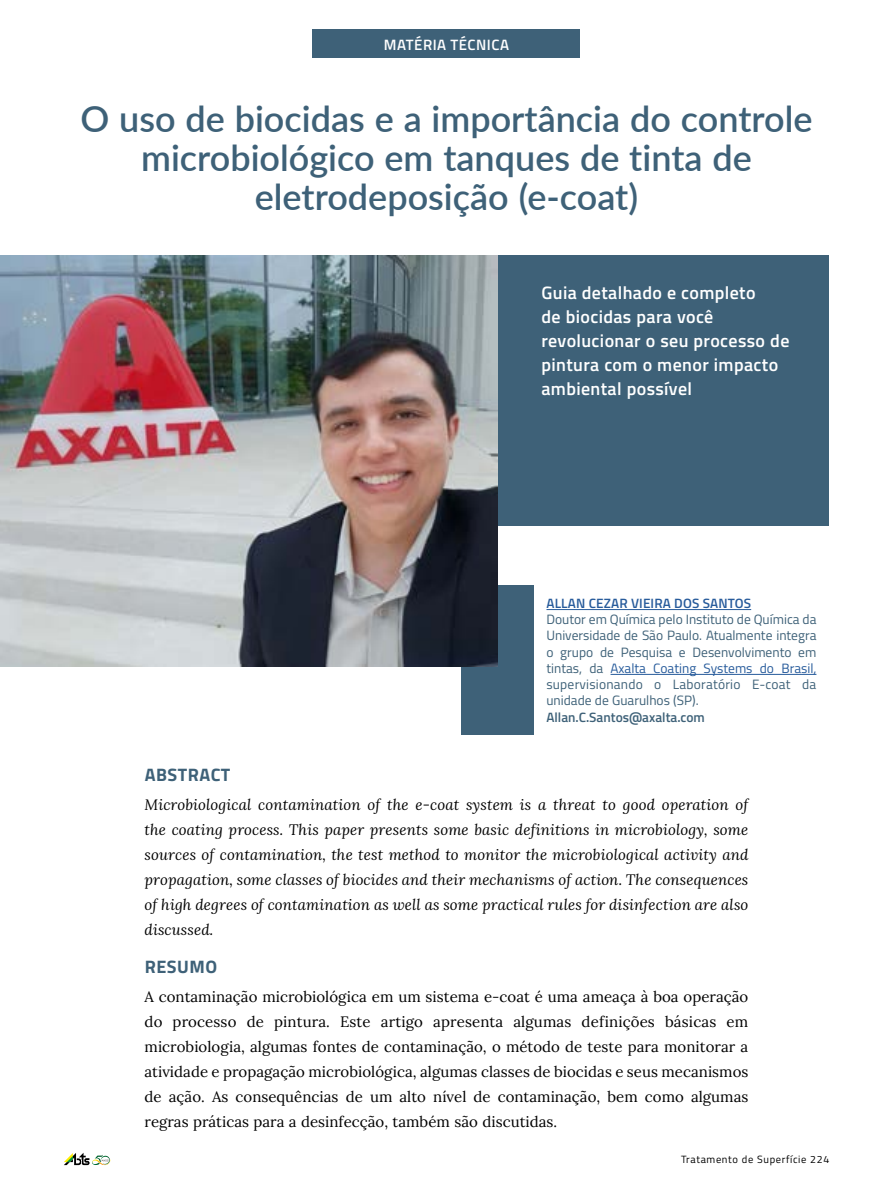
<style>
.page{position:relative;width:893px;height:1191px;background:#fff}
.page>*{position:absolute;margin:0;border:0;box-sizing:border-box;transform-origin:0 0}
.t1{font:600 36px/39px "Lato";color:#3e6178;text-align:center}
.t2{font:600 18px/24px "Titillium";letter-spacing:.02em;color:#fff}
.t3{font:700 18px "Titillium";letter-spacing:.03em;color:#3e6178}
.t4{font:15px/25px "Lora";letter-spacing:.005em;color:#000;text-align:justify}
.t5{font:italic 15px/25px "Lora";letter-spacing:.01em;color:#000;text-align:justify}
.t6{font:600 15px "Titillium";letter-spacing:.03em;color:#fff}
.t7{font:13.5px/16.2px "Titillium";letter-spacing:.015em;color:#3e6178;text-align:justify}
.t8{font:600 13.5px "Titillium";letter-spacing:.01em;color:#275b9b}
.t9{font:600 13.5px "Titillium";color:#3e6178}
.t10{font:10.5px "Titillium";letter-spacing:.06em;color:#000}
.s1{color:#275b9b}
</style>
<div class="page">
<div style="left:313px;top:30px;width:267px;height:28px;background:#3e6178"></div>
<div style="left:461px;top:585px;width:73px;height:149px;background:#3e6178"></div>
<div style="left:415px;top:255px;width:414px;height:270px;background:#3e6178"></div>
<img style="left:0;top:255px;width:497px;height:411px">
<hr style="left:546px;top:609px;width:205px;height:1px;background:#275b9b">
<hr style="left:610px;top:674px;width:206px;height:1px;background:#275b9b">
<svg style="left:64px;top:1152px;width:46px;height:13px"></svg>
<p class="t6" style="left:384px;top:33px;width:127px">MATÉRIA TÉCNICA</p>
<h1 class="t1" style="left:80px;top:98px;width:734px">O uso de biocidas e a importância do controle microbiológico em tanques de tinta de eletrodeposição (e-coat)</h1>
<p class="t2" style="left:541px;top:279px;width:249px">Guia detalhado e completo<br>de biocidas para você revolucionar o seu processo de pintura com o menor impacto ambiental possível</p>
<p class="t8" style="left:546px;top:593px;width:206px">ALLAN CEZAR VIEIRA DOS SANTOS</p>
<p class="t7" style="left:546px;top:611px;width:272px">Doutor em Química pelo Instituto de Química da Universidade de São Paulo. Atualmente integra o grupo de Pesquisa e Desenvolvimento em tintas, da <span class="s1">Axalta Coating Systems do Brasil, </span>supervisionando o Laboratório E-coat da unidade de Guarulhos (SP).</p>
<p class="t9" style="left:546px;top:706px;width:160px">Allan.C.Santos@axalta.com</p>
<p class="t3" style="left:145px;top:760px;width:87px">ABSTRACT</p>
<p class="t5" style="left:145px;top:791px;width:605px">Microbiological contamination of the e-coat system is a threat to good operation of the coating process. This paper presents some basic definitions in microbiology, some sources of contamination, the test method to monitor the microbiological activity and propagation, some classes of biocides and their mechanisms of action. The consequences of high degrees of contamination as well as some practical rules for disinfection are also discussed.</p>
<p class="t3" style="left:145px;top:952px;width:74px">RESUMO</p>
<p class="t4" style="left:145px;top:983px;width:605px">A contaminação microbiológica em um sistema e-coat é uma ameaça à boa operação do processo de pintura. Este artigo apresenta algumas definições básicas em microbiologia, algumas fontes de contaminação, o método de teste para monitorar a atividade e propagação microbiológica, algumas classes de biocidas e seus mecanismos de ação. As consequências de um alto nível de contaminação, bem como algumas regras práticas para a desinfecção, também são discutidas.</p>
<p class="t10" style="left:681px;top:1151px;width:150px">Tratamento de Superfície 224</p>
</div>
